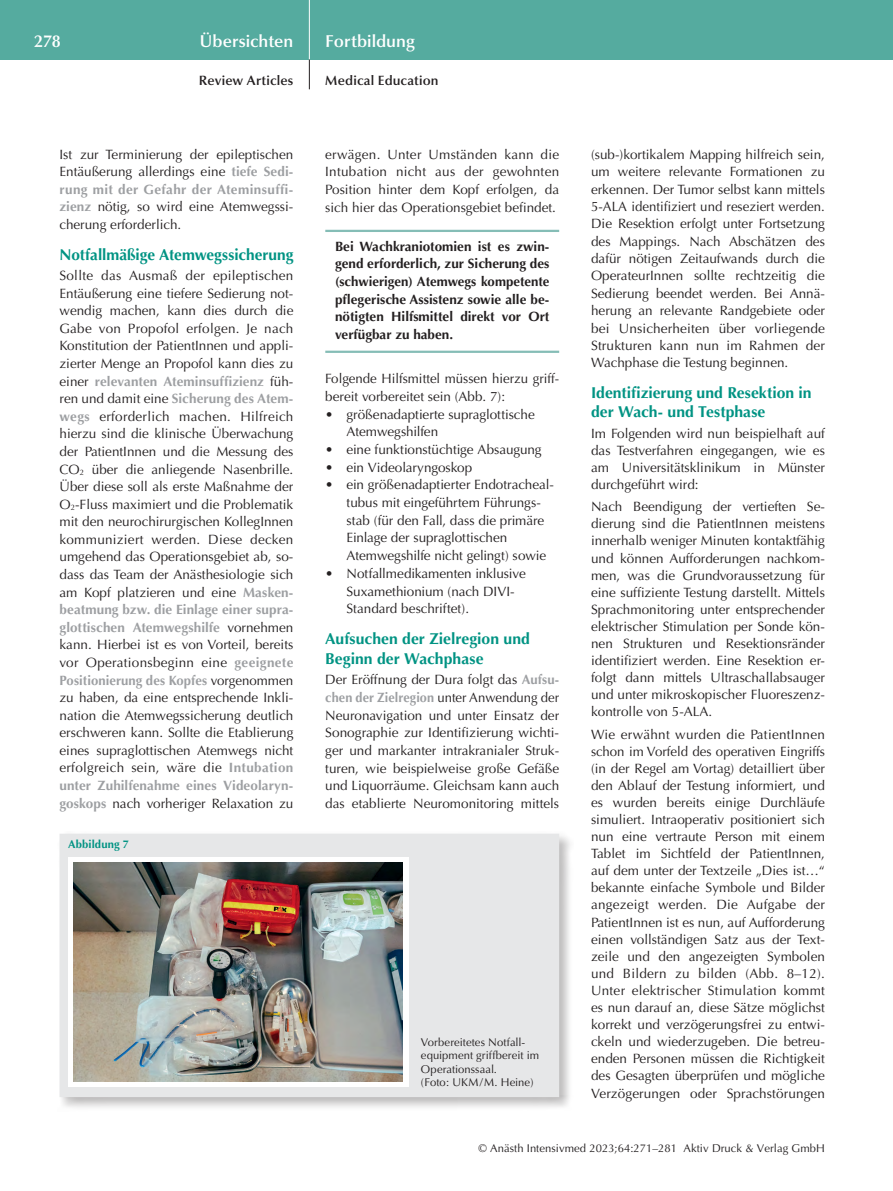
<style>
.page{position:relative;width:893px;height:1191px;background:#fff}
.page>*{position:absolute;margin:0;border:0;box-sizing:border-box;transform-origin:0 0}
.t1{font:600 17.25px "Optima";color:#fff}
.t2{font:700 15.75px/20px "Optima";color:#009383}
.t3{font:13.5px/17.1px "Optima";color:#231f20;text-align:justify}
.t4{font:700 13.5px/17.7px "Optima";color:#231f20;text-align:justify}
.t5{font:600 13.5px "Optima";letter-spacing:.01em;color:#231f20}
.t6{font:11.25px/13.5px "Optima";letter-spacing:.005em;color:#231f20}
.t7{font:700 11.25px "Optima";letter-spacing:.015em;color:#009383}
.s1{font-weight:700;color:#9d9fa2}
</style>
<div class="page">
<div style="left:0;top:0;width:893px;height:60px;background:#55ab9f"></div>
<hr style="left:309px;top:0;width:1px;height:60px;background:#fff">
<svg style="left:309px;top:60px;width:1px;height:29px"></svg>
<hr style="left:325px;top:230px;width:234px;height:2px;background:#85bdb6">
<hr style="left:325px;top:351px;width:234px;height:2px;background:#85bdb6">
<div style="left:57px;top:831px;width:516px;height:280px;background:#231f20;opacity:.3"></div>
<div style="left:60px;top:833px;width:499px;height:264px;background:#e6e7e8"></div>
<div style="left:68px;top:856px;width:340px;height:230px;background:#fff"></div>
<img style="left:73px;top:862px;width:330px;height:219px">
<p class="t1" style="left:34px;top:31px;width:28px">278</p>
<p class="t1" style="left:200px;top:31px;width:95px">Übersichten</p>
<p class="t1" style="left:325px;top:31px;width:91px">Fortbildung</p>
<p class="t5" style="left:199px;top:73px;width:96px">Review Articles</p>
<p class="t5" style="left:325px;top:73px;width:115px">Medical Education</p>
<p class="t3" style="left:60px;top:146px;width:235px;line-height:17.5px">Ist zur Terminierung der epileptischen Entäußerung allerdings eine <span class="s1">tiefe Sedi&shy;rung mit der Gefahr der Ateminsuffi&shy;zienz</span> nötig, so wird eine Atemwegssi&shy;cherung erforderlich.</p>
<p class="t2" style="left:60px;top:244px;width:235px">Notfallmäßige Atemwegssicherung</p>
<p class="t3" style="left:60px;top:267px;width:235px;line-height:17.5px">Sollte das Ausmaß der epileptischen Entäußerung eine tiefere Sedierung not&shy;wendig machen, kann dies durch die Gabe von Propofol erfolgen. Je nach Konstitution der PatientInnen und appli&shy;zierter Menge an Propofol kann dies zu einer <span class="s1">relevanten Ateminsuffizienz</span> füh&shy;ren und damit eine <span class="s1">Sicherung des Atem&shy;wegs</span> erforderlich machen. Hilfreich hierzu sind die klinische Überwachung der PatientInnen und die Messung des CO<sub>2</sub> über die anliegende Nasenbrille.<br>Über diese soll als erste Maßnahme der O<sub>2</sub>-Fluss maximiert und die Problematik mit den neurochirurgischen KollegInnen kommuniziert werden. Diese decken umgehend das Operationsgebiet ab, so&shy;dass das Team der Anästhesiologie sich am Kopf platzieren und eine <span class="s1">Masken&shy;beatmung bzw. die Einlage einer supra&shy;glottischen Atemwegshilfe</span> vornehmen kann. Hierbei ist es von Vorteil, bereits vor Operationsbeginn eine <span class="s1">geeignete Positionierung des Kopfes</span> vorgenommen zu haben, da eine entsprechende Inkli&shy;nation die Atemwegssicherung deutlich erschweren kann. Sollte die Etablierung eines supraglottischen Atemwegs nicht erfolgreich sein, wäre die <span class="s1">Intubation unter Zuhilfenahme eines Videolaryn&shy;goskops</span> nach vorheriger Relaxation zu</p>
<p class="t7" style="left:68px;top:838px;width:63px">Abbildung 7</p>
<p class="t3" style="left:325px;top:145px;width:235px;line-height:17.7px">erwägen. Unter Umständen kann die Intubation nicht aus der gewohnten Position hinter dem Kopf erfolgen, da sich hier das Operationsgebiet befindet.</p>
<p class="t4" style="left:335px;top:237px;width:216px">Bei Wachkraniotomien ist es zwin&shy;gend erforderlich, zur Sicherung des (schwierigen) Atemwegs kompetente pflegerische Assistenz sowie alle be&shy;nötigten Hilfsmittel direkt vor Ort verfügbar zu haben.</p>
<p class="t3" style="left:325px;top:370px;width:235px;line-height:17.7px">Folgende Hilfsmittel müssen hierzu griff&shy;bereit vorbereitet sein (Abb. 7):</p>
<p class="t3" style="left:347px;top:405px;width:190px;line-height:17.7px;text-indent:-21px">• größenadaptierte supraglottische<br>Atemwegshilfen</p>
<p class="t3" style="left:325px;top:441px;width:218px">• eine funktionstüchtige Absaugung</p>
<p class="t3" style="left:325px;top:459px;width:149px">• ein Videolaryngoskop</p>
<p class="t3" style="left:347px;top:476px;width:209px;line-height:17.7px;text-align:left;text-indent:-21px">• ein größenadaptierter Endotracheal&shy;tubus mit eingeführtem Führungs&shy;stab (für den Fall, dass die primäre Einlage der supraglottischen Atemwegshilfe nicht gelingt) sowie</p>
<p class="t3" style="left:347px;top:564px;width:181px;line-height:17.7px;text-align:left;text-indent:-21px">• Notfallmedikamenten inklusive<br>Suxamethionium (nach DIVI-<br>Standard beschriftet).</p>
<p class="t2" style="left:325px;top:629px;width:206px">Aufsuchen der Zielregion und<br>Beginn der Wachphase</p>
<p class="t3" style="left:325px;top:671px;width:235px;line-height:17.7px">Der Eröffnung der Dura folgt das <span class="s1">Aufsu&shy;chen der Zielregion</span> unter Anwendung der Neuronavigation und unter Einsatz der Sonographie zur Identifizierung wichti&shy;ger und markanter intrakranialer Struk&shy;turen, wie beispielweise große Gefäße und Liquorräume. Gleichsam kann auch das etablierte Neuromonitoring mittels</p>
<p class="t6" style="left:421px;top:1035px;width:120px">Vorbereitetes Notfall&shy;equipment griffbereit im<br>Operationssaal.<br>(Foto: UKM/M. Heine)</p>
<p class="t3" style="left:591px;top:146px;width:235px">(sub-)kortikalem Mapping hilfreich sein, um weitere relevante Formationen zu erkennen. Der Tumor selbst kann mittels 5-ALA identifiziert und reseziert werden.<br>Die Resektion erfolgt unter Fortsetzung des Mappings. Nach Abschätzen des dafür nötigen Zeitaufwands durch die OperateurInnen sollte rechtzeitig die Sedierung beendet werden. Bei Annä&shy;herung an relevante Randgebiete oder bei Unsicherheiten über vorliegende Strukturen kann nun im Rahmen der Wachphase die Testung beginnen.</p>
<p class="t2" style="left:591px;top:383px;width:222px">Identifizierung und Resektion in der Wach- und Testphase</p>
<p class="t3" style="left:591px;top:425px;width:235px">Im Folgenden wird nun beispielhaft auf das Testverfahren eingegangen, wie es am Universitätsklinikum in Münster durchgeführt wird:</p>
<p class="t3" style="left:591px;top:498px;width:235px;text-align:left">Nach Beendigung der vertieften Se&shy;dierung sind die PatientInnen meistens innerhalb weniger Minuten kontaktfähig und können Aufforderungen nachkom&shy;men, was die Grundvoraussetzung für eine suffiziente Testung darstellt. Mittels Sprachmonitoring unter entsprechender elektrischer Stimulation per Sonde kön&shy;nen Strukturen und Resektionsränder identifiziert werden. Eine Resektion er-- folgt dann mittels Ultraschallabsauger und unter mikroskopischer Fluoreszenz&shy;kontrolle von 5-ALA.</p>
<p class="t3" style="left:591px;top:725px;width:235px">Wie erwähnt wurden die PatientInnen schon im Vorfeld des operativen Eingriffs (in der Regel am Vortag) detailliert über den Ablauf der Testung informiert, und es wurden bereits einige Durchläufe simuliert. Intraoperativ positioniert sich nun eine vertraute Person mit einem Tablet im Sichtfeld der PatientInnen, auf dem unter der Textzeile „Dies ist…“ bekannte einfache Symbole und Bilder angezeigt werden. Die Aufgabe der PatientInnen ist es nun, auf Aufforderung einen vollständigen Satz aus der Text&shy;zeile und den angezeigten Symbolen und Bildern zu bilden (Abb. 8–12).<br>Unter elektrischer Stimulation kommt es nun darauf an, diese Sätze möglichst korrekt und verzögerungsfrei zu entwi&shy;ckeln und wiederzugeben. Die betreu&shy;enden Personen müssen die Richtigkeit des Gesagten überprüfen und mögliche Verzögerungen oder Sprachstörungen</p>
<p class="t6" style="left:478px;top:1142px;width:348px">© Anästh Intensivmed 2023;64:271–281 Aktiv Druck &amp; Verlag GmbH</p>
</div>
